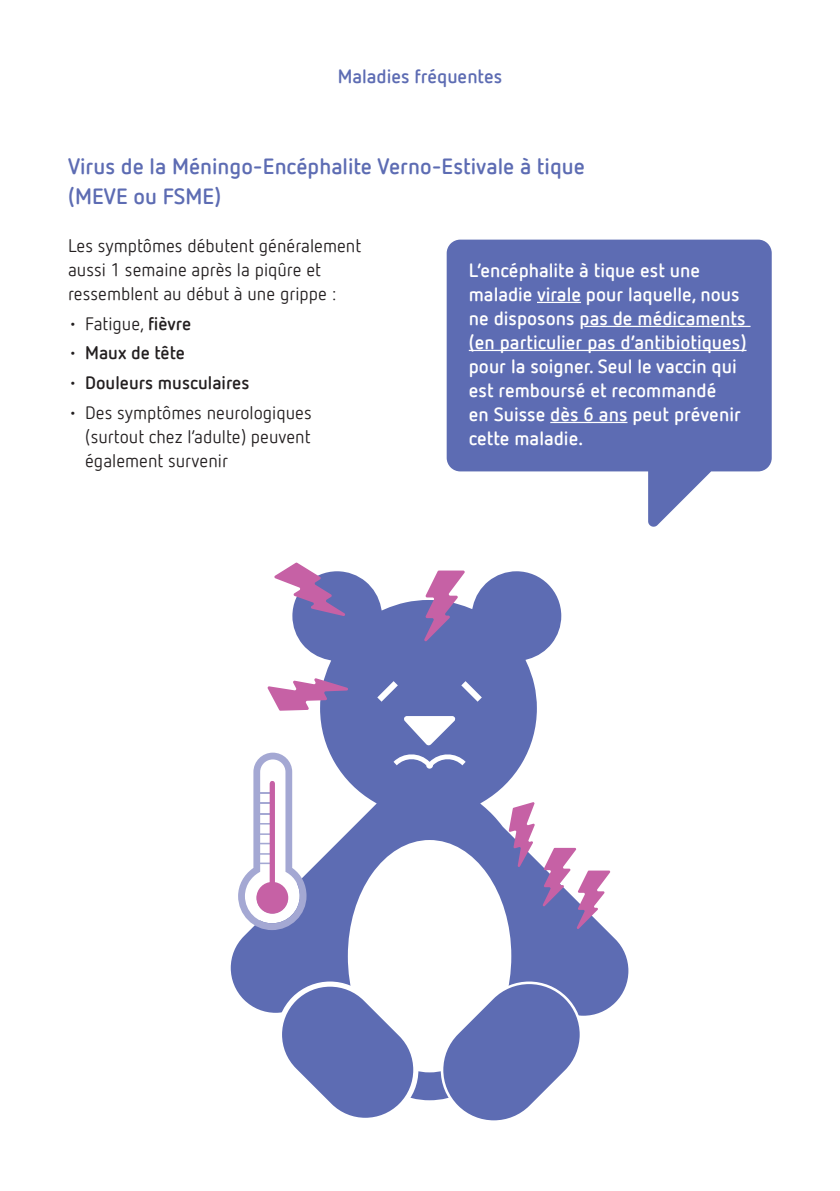
<style>
.page{position:relative;width:840px;height:1191px;background:#fff}
.page>*{position:absolute;margin:0;border:0;box-sizing:border-box;transform-origin:0 0}
.Parag_Style23{font:700 22px "Netto Offc";color:#5d6cb3}
.Parag_Style18{font:700 19px/24px "Netto Offc";color:#fff}
.Parag_Style3{font:700 19px "Netto Offc";color:#5d6cb3}
.Parag_Style23-2{font:18px/24px "Netto Offc";color:#231f20}
.t1{font:700 18px "Netto Offc";color:#231f20}
.s1{font-weight:700}
.s2{font-weight:400}
</style>
<div class="page">
<svg style="left:446px;top:240px;width:325px;height:287px;fill:#5d6cb3"></svg>
<hr style="left:536px;top:302px;width:44px;height:1px;background:#fff">
<hr style="left:584px;top:326px;width:166px;height:1px;background:#fff">
<hr style="left:468px;top:350px;width:278px;height:1px;background:#fff">
<hr style="left:550px;top:422px;width:77px;height:1px;background:#fff">
<svg style="left:230px;top:571px;width:399px;height:436px"></svg>
<svg style="left:403px;top:716px;width:52px;height:30px"></svg>
<svg style="left:454px;top:675px;width:34px;height:33px"></svg>
<svg style="left:371px;top:675px;width:33px;height:33px"></svg>
<svg style="left:423px;top:570px;width:42px;height:72px"></svg>
<svg style="left:274px;top:562px;width:71px;height:54px"></svg>
<svg style="left:267px;top:678px;width:81px;height:32px"></svg>
<svg style="left:238px;top:752px;width:372px;height:369px"></svg>
<div style="left:269px;top:783px;width:6px;height:115px;background:#c661a5"></div>
<p class="Parag_Style3" style="left:337px;top:64px;width:166px">Maladies fréquentes</p>
<p class="Parag_Style23" style="left:68px;top:153px;width:518px">Virus de la Méningo-Encéphalite Verno-Estivale à tique</p>
<p class="Parag_Style23" style="left:68px;top:183px;width:154px">(MEVE ou FSME)</p>
<p class="Parag_Style23-2" style="left:68px;top:233px;width:294px">Les symptômes débutent généralement aussi 1 semaine après la piqûre et ressemblent au début à une grippe :</p>
<p class="Parag_Style23-2" style="left:68px;top:311px;width:125px">• Fatigue, <span class="s1">fièvre</span></p>
<p class="t1" style="left:68px;top:342px;width:118px"><span class="s2">•</span> Maux de tête</p>
<p class="t1" style="left:68px;top:371px;width:183px"><span class="s2">•</span> Douleurs musculaires</p>
<p class="Parag_Style23-2" style="left:85px;top:400px;width:228px;text-align:justify;text-indent:-17px">• Des symptômes neurologiques (surtout chez l’adulte) peuvent également survenir</p>
<p class="Parag_Style18" style="left:468px;top:258px;width:279px">L’encéphalite à tique est une maladie virale pour laquelle, nous ne disposons pas de médicaments (en particulier pas d’antibiotiques) pour la soigner. Seul le vaccin qui est remboursé et recommandé<br>en Suisse dès 6 ans peut prévenir cette maladie.</p>
</div>
